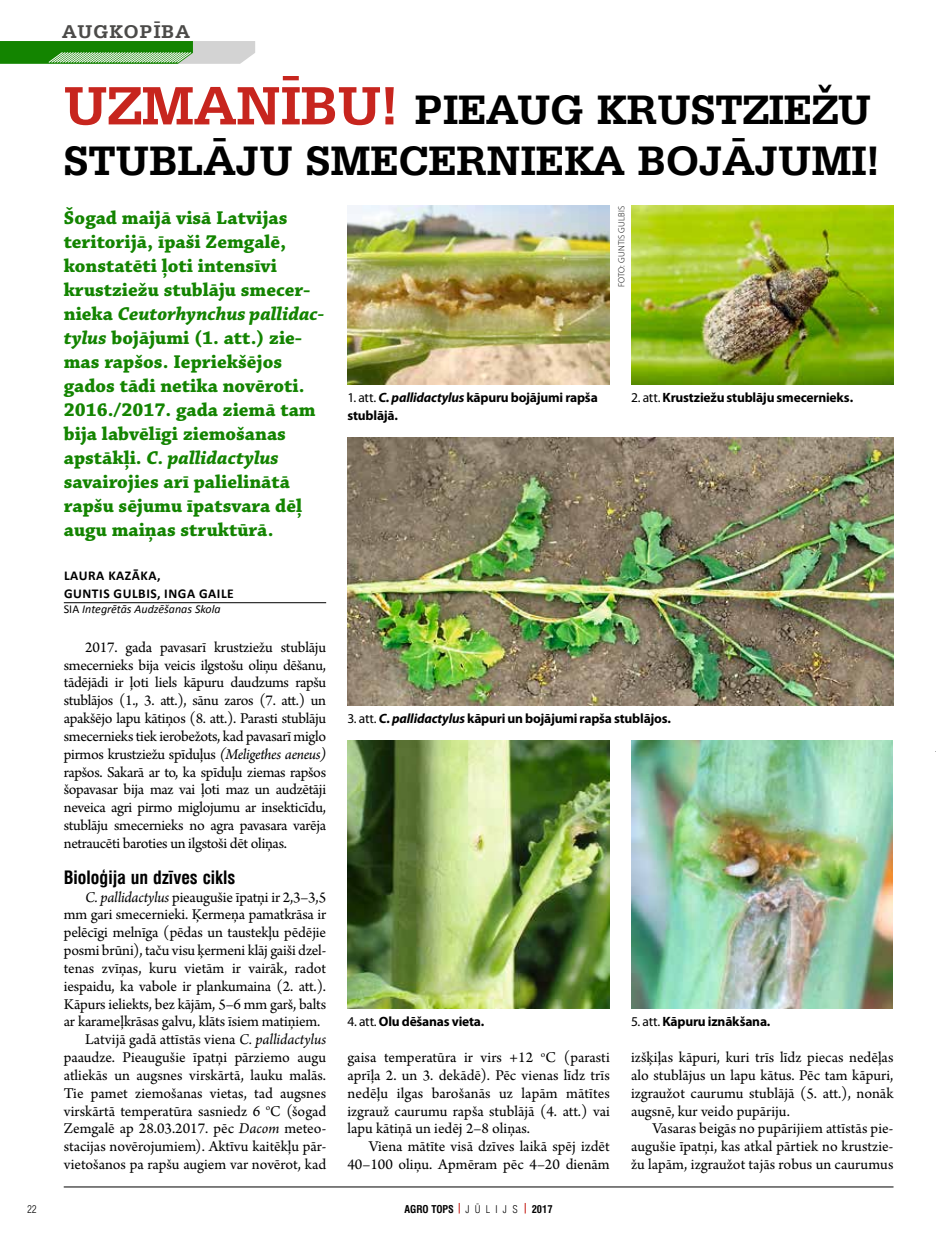
<style>
.page{position:relative;width:936px;height:1234px;background:#fff}
.page>*{position:absolute;margin:0;border:0;box-sizing:border-box;transform-origin:0 0}
.t1{font:700 43.5px/51px "Serifa CE";color:#000}
.t2{font:700 19.5px/24px "Chaparral Pro";color:#138400}
.t3{font:700 19.5px "Serifa CE";letter-spacing:.06em;color:#4b4a48}
.t4{font:700 condensed 18px "Swiss 721 TL";color:#000}
.t5{font:15.75px/17.9px "Arno Pro";letter-spacing:-.005em;color:#000;text-align:justify}
.t6{font:700 13.5px/17.9px "Myriad Pro";letter-spacing:-.015em;color:#000}
.t7{font:700 13.5px/17.9px "Calibri";letter-spacing:.04em;color:#000}
.t8{font:italic 12px "Calibri";color:#000}
.t9{font:700 condensed 10.5px "Swiss 721 CE";color:#000}
.t10{font:300 condensed 10.5px "Swiss 721 CE";color:#000}
.t11{font:300 9px "Myriad Pro";letter-spacing:.02em;color:#000}
.s1{font-size:57px;color:#c7251e}
.s2{font-style:italic}
.s3{font-style:normal}
.s4{font-weight:400}
.s5{color:#c7251e}
.s6{font-weight:300}
</style>
<div class="page">
<hr style="left:64px;top:1186px;width:829px;height:1px;background:#000">
<svg style="left:0;top:41px;width:255px;height:23px;background:#66aa5b"></svg>
<hr style="left:64px;top:602px;width:262px;height:1px;background:#000">
<img style="left:347px;top:206px;width:262px;height:178px">
<img style="left:631px;top:206px;width:262px;height:178px">
<img style="left:347px;top:437px;width:546px;height:268px">
<img style="left:347px;top:740px;width:262px;height:268px">
<img style="left:631px;top:740px;width:261px;height:268px">
<p class="t3" style="left:62px;top:19px;width:129px">AUGKOPĪBA</p>
<h1 class="t1" style="left:64px;top:83px;width:816px"><span class="s1">UZMANĪBU!</span> PIEAUG KRUSTZIEŽU<br>STUBLĀJU SMECERNIEKA BOJĀJUMI!</h1>
<p class="t2" style="left:64px;top:206px;width:262px">Šogad maijā visā Latvijas teritorijā, īpaši Zemgalē, konstatēti ļoti intensīvi krustziežu stublāju smecer&shy;nieka <span class="s2">Ceutorhynchus pallidac&shy;tylus</span> bojājumi (1. att.) zie&shy;mas rapšos. Iepriekšējos gados tādi netika novēroti.<br>2016./2017. gada ziemā tam bija labvēlīgi ziemošanas apstākļi. <span class="s2">C. pallidactylus </span>savairojies arī palielinātā rapšu sējumu īpatsvara dēļ augu maiņas struktūrā.</p>
<p class="t7" style="left:64px;top:566px;width:171px">LAURA KAZĀKA,<br>GUNTIS GULBIS, INGA GAILE</p>
<p class="t8" style="left:64px;top:601px;width:158px"><span class="s3">SIA</span> Integrētās Audzēšanas Skola</p>
<p class="t5" style="left:64px;top:638px;width:264px;text-indent:21px">2017. gada pavasarī krustziežu stublāju smecernieks bija veicis ilgstošu oliņu dēšanu, tādējādi ir ļoti liels kāpuru daudzums rapšu stublājos (1., 3. att.), sānu zaros (7. att.) un apakšējo lapu kātiņos (8. att.). Parasti stublāju smecernieks tiek ierobežots, kad pavasarī miglo pirmos krustziežu spīduļus <span class="s2">(Meligethes aeneus) </span>rapšos. Sakarā ar to, ka spīduļu ziemas rapšos šopavasar bija maz vai ļoti maz un audzētāji neveica agri pirmo miglojumu ar insekticīdu, stublāju smecernieks no agra pavasara varēja netraucēti baroties un ilgstoši dēt oliņas.</p>
<p class="t4" style="left:64px;top:865px;width:173px">Bioloģija un dzīves cikls</p>
<p class="t5" style="left:85px;top:888px;width:242px"><span class="s2">C. pallidactylus</span> pieaugušie īpatņi ir 2,3–3,5</p>
<p class="t5" style="left:64px;top:906px;width:264px">mm gari smecernieki. Ķermeņa pamatkrāsa ir</p>
<p class="t5" style="left:64px;top:924px;width:264px">pelēcīgi melnīga (pēdas un taustekļu pēdējie</p>
<p class="t5" style="left:64px;top:942px;width:264px">posmi brūni), taču visu ķermeni klāj gaiši dzel-</p>
<p class="t5" style="left:64px;top:959px;width:264px">tenas zvīņas, kuru vietām ir vairāk, radot</p>
<p class="t5" style="left:64px;top:977px;width:264px">iespaidu, ka vabole ir plankumaina (2. att.).</p>
<p class="t5" style="left:64px;top:995px;width:264px">Kāpurs ieliekts, bez kājām, 5–6 mm garš, balts</p>
<p class="t5" style="left:64px;top:1013px;width:258px">ar karameļkrāsas galvu, klāts īsiem matiņiem.</p>
<p class="t5" style="left:85px;top:1031px;width:242px">Latvijā gadā attīstās viena <span class="s2">C. pallidactylus</span></p>
<p class="t5" style="left:64px;top:1048px;width:264px">paaudze. Pieaugušie īpatņi pārziemo augu</p>
<p class="t5" style="left:64px;top:1066px;width:264px">atliekās un augsnes virskārtā, lauku malās.</p>
<p class="t5" style="left:64px;top:1084px;width:264px">Tie pamet ziemošanas vietas, tad augsnes</p>
<p class="t5" style="left:64px;top:1102px;width:264px">virskārtā temperatūra sasniedz 6 <sup>o</sup>C (šogad</p>
<p class="t5" style="left:64px;top:1120px;width:264px">Zemgalē ap 28.03.2017. pēc <span class="s2">Dacom</span> meteo-</p>
<p class="t5" style="left:64px;top:1138px;width:264px">stacijas novērojumiem). Aktīvu kaitēkļu pār-</p>
<p class="t5" style="left:64px;top:1155px;width:264px">vietošanos pa rapšu augiem var novērot, kad</p>
<p class="t11" style="left:616px;top:287px;width:83px;rotate:-90deg">FOTO: GUNTIS GULBIS</p>
<p class="t6" style="left:347px;top:388px;width:252px"><span class="s4">1. att.</span> <span class="s2">C. pallidactylus</span>kāpuru bojājumi rapša stublājā.</p>
<p class="t6" style="left:631px;top:388px;width:224px"><span class="s4">2. att.</span> Krustziežu stublāju smecernieks.</p>
<p class="t6" style="left:347px;top:709px;width:325px"><span class="s4">3. att.</span> <span class="s2">C. pallidactylus</span> kāpuri un bojājumi rapša stublājos.</p>
<p class="t6" style="left:347px;top:1012px;width:138px"><span class="s4">4. att.</span> Olu dēšanas vieta.</p>
<p class="t6" style="left:631px;top:1012px;width:141px"><span class="s4">5. att.</span> Kāpuru iznākšana.</p>
<p class="t5" style="left:347px;top:1048px;width:264px">gaisa temperatūra ir virs +12 <sup>o</sup>C (parasti aprīļa 2. un 3. dekādē). Pēc vienas līdz trīs nedēļu ilgas barošanās uz lapām mātītes izgrauž caurumu rapša stublājā (4. att.) vai lapu kātiņā un iedēj 2–8 oliņas.</p>
<p class="t5" style="left:347px;top:1138px;width:264px;text-align:right">Viena mātīte visā dzīves laikā spēj izdēt<br>40–100 oliņu. Apmēram pēc 4–20 dienām</p>
<p class="t5" style="left:631px;top:1048px;width:264px">izšķiļas kāpuri, kuri trīs līdz piecas nedēļas alo stublājus un lapu kātus. Pēc tam kāpuri, izgraužot caurumu stublājā (5. att.), nonāk augsnē, kur veido pupāriju.</p>
<p class="t5" style="left:631px;top:1120px;width:264px;text-indent:21px">Vasaras beigās no pupārijiem attīstās pie&shy;augušie īpatņi, kas atkal pārtiek no krustzie&shy;žu lapām, izgraužot tajās robus un caurumus</p>
<p class="t10" style="left:27px;top:1202px;width:11px">22</p>
<p class="t9" style="left:404px;top:1202px;width:150px">AGRO TOPS <span class="s5">|</span> <span class="s6">J Ū L I J S</span> <span class="s5">|</span> 2017</p>
</div>
